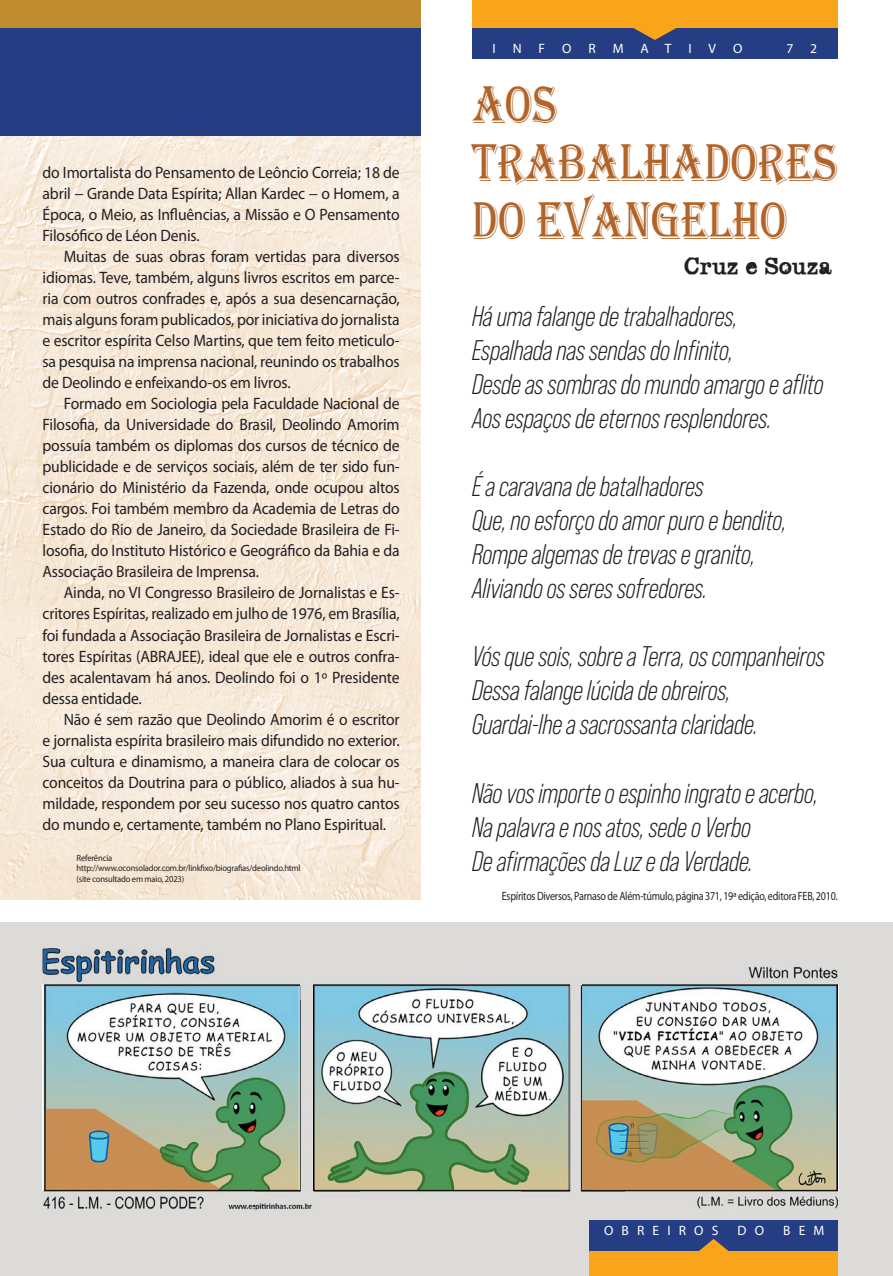
<style>
.page{position:relative;width:893px;height:1276px;background:#fff}
.page>*{position:absolute;margin:0;border:0;box-sizing:border-box;transform-origin:0 0}
.t1{font:54.6px/57.9px "Algerian";color:#b26428;scale:.8 1}
.t2{font:italic 28.35px/34px "Bebas Neue Pro";letter-spacing:-.01em;color:#231f20;scale:.95 1}
.t3{font:24px "Black Widow";letter-spacing:-.01em;color:#231f20;scale:.95 1}
.t4{font:16.5px/21px "Myriad Pro";letter-spacing:-.01em;color:#231f20;text-align:justify;scale:.95 1}
.t5{font:13.5px "Myriad Pro";letter-spacing:.6em;color:#fff}
.t6{font:12px "Myriad Pro";letter-spacing:-.02em;color:#231f20;scale:.83 1}
.t7{font:9px/10.5px "Myriad Pro";letter-spacing:-.02em;color:#231f20;scale:.95 1}
</style>
<div class="page">
<img style="left:0;top:136px;width:421px;height:763px">
<div style="left:0;top:923px;width:893px;height:353px;background:#dddbd8"></div>
<div style="left:590px;top:1220px;width:248px;height:33px;background:#253d83"></div>
<div style="left:590px;top:1251px;width:248px;height:25px;background:#f9a51b"></div>
<svg style="left:699px;top:1239px;width:30px;height:12px"></svg>
<div style="left:0;top:1px;width:421px;height:135px;background:#253d83"></div>
<div style="left:0;top:0;width:421px;height:28px;background:#bf8c30"></div>
<div style="left:472px;top:28px;width:366px;height:30px;background:#253d83"></div>
<div style="left:472px;top:0;width:366px;height:28px;background:#f9a51b"></div>
<svg style="left:633px;top:28px;width:43px;height:12px"></svg>
<img style="left:43px;top:948px;width:795px;height:52px">
<img style="left:255px;top:1000px;width:105px;height:209px">
<img style="left:520px;top:1000px;width:106px;height:192px">
<img style="left:43px;top:1191px;width:212px;height:18px">
<img style="left:626px;top:1191px;width:212px;height:18px">
<img style="left:43px;top:984px;width:256px;height:207px">
<img style="left:314px;top:984px;width:255px;height:207px">
<img style="left:583px;top:984px;width:255px;height:207px">
<p class="t4" style="left:43px;top:162px;width:378px">do Imortalista do Pensamento de Leôncio Correia; 18 de abril − Grande Data Espírita; Allan Kardec − o Homem, a Época, o Meio, as Influências, a Missão e O Pensamento Filosófico de Léon Denis.</p>
<p class="t4" style="left:43px;top:247px;width:377px;text-indent:21px">Muitas de suas obras foram vertidas para diversos idiomas. Teve, também, alguns livros escritos em parce&shy;ria com outros confrades e, após a sua desencarnação, mais alguns foram publicados, por iniciativa do jornalista e escritor espírita Celso Martins, que tem feito meticulo&shy;sa pesquisa na imprensa nacional, reunindo os trabalhos de Deolindo e enfeixando-os em livros.</p>
<p class="t4" style="left:43px;top:394px;width:378px;text-indent:21px">Formado em Sociologia pela Faculdade Nacional de Filosofia, da Universidade do Brasil, Deolindo Amorim possuía também os diplomas dos cursos de técnico de publicidade e de serviços sociais, além de ter sido fun&shy;cionário do Ministério da Fazenda, onde ocupou altos cargos. Foi também membro da Academia de Letras do Estado do Rio de Janeiro, da Sociedade Brasileira de Fi&shy;losofia, do Instituto Histórico e Geográfico da Bahia e da Associação Brasileira de Imprensa.</p>
<p class="t4" style="left:43px;top:583px;width:378px;text-indent:21px">Ainda, no VI Congresso Brasileiro de Jornalistas e Es&shy;critores Espíritas, realizado em julho de 1976, em Brasília, foi fundada a Associação Brasileira de Jornalistas e Escri&shy;tores Espíritas (ABRAJEE), ideal que ele e outros confra&shy;des acalentavam há anos. Deolindo foi o 1º Presidente dessa entidade.</p>
<p class="t4" style="left:43px;top:709px;width:378px;text-indent:21px">Não é sem razão que Deolindo Amorim é o escritor e jornalista espírita brasileiro mais difundido no exterior.<br>Sua cultura e dinamismo, a maneira clara de colocar os conceitos da Doutrina para o público, aliados à sua hu&shy;mildade, respondem por seu sucesso nos quatro cantos do mundo e, certamente, também no Plano Espiritual.</p>
<p class="t7" style="left:77px;top:853px;width:237px">Referência http://www.oconsolador.com.br/linkfixo/biografias/deolindo.html (site consultado em maio, 2023)</p>
<p class="t5" style="left:492px;top:41px;width:31px">I N</p>
<p class="t5" style="left:539px;top:41px;width:8px">F</p>
<p class="t5" style="left:562px;top:41px;width:11px">O</p>
<p class="t5" style="left:588px;top:41px;width:9px">R</p>
<p class="t5" style="left:613px;top:41px;width:80px">MATI</p>
<p class="t5" style="left:709px;top:41px;width:9px">V</p>
<p class="t5" style="left:733px;top:41px;width:11px">O</p>
<p class="t5" style="left:786px;top:41px;width:32px">7 2</p>
<h1 class="t1" style="left:472px;top:77px;width:459px">AOS<br>TRABALHADORES<br>DO EVANGELHO</h1>
<h3 class="t3" style="left:684px;top:251px;width:157px">Cruz e Souza</h3>
<h2 class="t2" style="left:472px;top:299px;width:372px">Há uma falange de trabalhadores, Espalhada nas sendas do Infinito,<br>Desde as sombras do mundo amargo e aflito Aos espaços de eternos resplendores.</h2>
<h2 class="t2" style="left:472px;top:469px;width:333px">É a caravana de batalhadores<br>Que, no esforço do amor puro e bendito, Rompe algemas de trevas e granito, Aliviando os seres sofredores.</h2>
<h2 class="t2" style="left:472px;top:639px;width:373px">Vós que sois, sobre a Terra, os companheiros<br>Dessa falange lúcida de obreiros,<br>Guardai-lhe a sacrossanta claridade.</h2>
<h2 class="t2" style="left:472px;top:775px;width:366px">Não vos importe o espinho ingrato e acerbo,<br>Na palavra e nos atos, sede o Verbo<br>De afirmações da Luz e da Verdade.</h2>
<p class="t6" style="left:502px;top:889px;width:406px">Espíritos Diversos, Parnaso de Além-túmulo, página 371, 19ª edição, editora FEB, 2010.</p>
<p class="t5" style="left:604px;top:1223px;width:116px">OBREIROS</p>
<p class="t5" style="left:737px;top:1223px;width:28px">D O</p>
<p class="t5" style="left:783px;top:1223px;width:43px">BEM</p>
</div>
